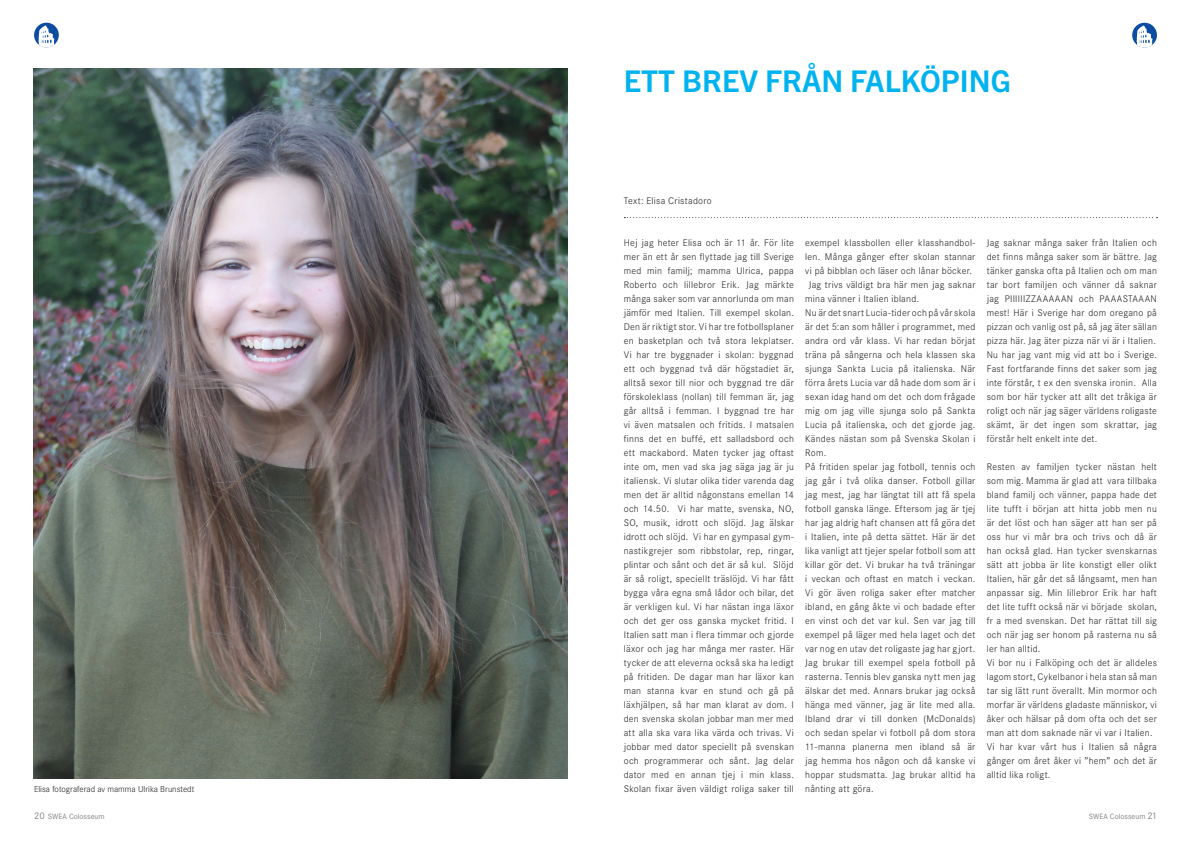
<style>
.page{position:relative;width:1191px;height:842px;background:#fff}
.page>*{position:absolute;margin:0;border:0;box-sizing:border-box;transform-origin:0 0}
.t1{font:700 30px "Trade Gothic Next LT Pro";color:#00b3ef}
.t2{font:300 10px/14px "Corporate S";letter-spacing:.025em;color:#231f20;text-align:justify}
.t3{font:300 9px "Corporate S";color:#231f20}
.t4{font:8px "Corporate S";color:#808285}
.s1{font-size:10px}
</style>
<div class="page">
<div style="left:34px;top:23px;width:25px;height:24px;background:#0d4da1;border-radius:50%"></div>
<svg style="left:38px;top:25px;width:16px;height:23px"></svg>
<div style="left:1132px;top:23px;width:25px;height:24px;background:#0d4da1;border-radius:50%"></div>
<svg style="left:1136px;top:26px;width:16px;height:22px"></svg>
<svg style="left:624px;top:217px;width:533px;height:1px"></svg>
<img style="left:34px;top:69px;width:533px;height:709px">
<h1 class="t1" style="left:624px;top:60px;width:388px">ETT BREV FRÅN FALKÖPING</h1>
<p class="t3" style="left:34px;top:784px;width:162px">Elisa fotograferad av mamma Ulrika Brunstedt</p>
<p class="t2" style="left:624px;top:194px;width:89px">Text: Elisa Cristadoro</p>
<p class="t2" style="left:624px;top:236px;width:172px">Hej jag heter Elisa och är 11 år. För lite mer än ett år sen flyttade jag till Sverige med min familj; mamma Ulrica, pappa Roberto och lillebror Erik. Jag märkte många saker som var annorlunda om man jämför med Italien. Till exempel skolan.<br>Den är riktigt stor. Vi har tre fotbollsplaner en basketplan och två stora lekplatser.<br>Vi har tre byggnader i skolan: byggnad ett och byggnad två där högstadiet är, alltså sexor till nior och byggnad tre där förskoleklass (nollan) till femman är, jag går alltså i femman. I byggnad tre har vi även matsalen och fritids. I matsalen finns det en buffé, ett salladsbord och ett mackabord. Maten tycker jag oftast inte om, men vad ska jag säga jag är ju italiensk. Vi slutar olika tider varenda dag men det är alltid någonstans emellan 14 och 14.50. Vi har matte, svenska, NO, SO, musik, idrott och slöjd. Jag älskar idrott och slöjd. Vi har en gympasal gym&shy;nastikgrejer som ribbstolar, rep, ringar, plintar och sånt och det är så kul. Slöjd är så roligt, speciellt träslöjd. Vi har fått bygga våra egna små lådor och bilar, det är verkligen kul. Vi har nästan inga läxor och det ger oss ganska mycket fritid. I Italien satt man i flera timmar och gjorde läxor och jag har många mer raster. Här tycker de att eleverna också ska ha ledigt på fritiden. De dagar man har läxor kan man stanna kvar en stund och gå på läxhjälpen, så har man klarat av dom. I den svenska skolan jobbar man mer med att alla ska vara lika värda och trivas. Vi jobbar med dator speciellt på svenskan och programmerar och sånt. Jag delar dator med en annan tjej i min klass.<br>Skolan fixar även väldigt roliga saker till</p>
<p class="t2" style="left:805px;top:236px;width:172px">exempel klassbollen eller klasshandbol-</p>
<p class="t2" style="left:805px;top:250px;width:172px">len. Många gånger efter skolan stannar</p>
<p class="t2" style="left:805px;top:264px;width:168px">vi på bibblan och läser och lånar böcker.</p>
<p class="t2" style="left:808px;top:278px;width:168px">Jag trivs väldigt bra här men jag saknar</p>
<p class="t2" style="left:805px;top:292px;width:115px">mina vänner i Italien ibland.</p>
<p class="t2" style="left:805px;top:306px;width:172px">Nu är det snart Lucia-tider och på vår skola</p>
<p class="t2" style="left:805px;top:320px;width:172px">är det 5:an som håller i programmet, med</p>
<p class="t2" style="left:805px;top:334px;width:172px">andra ord vår klass. Vi har redan börjat</p>
<p class="t2" style="left:805px;top:348px;width:172px">träna på sångerna och hela klassen ska</p>
<p class="t2" style="left:805px;top:362px;width:172px">sjunga Sankta Lucia på italienska. När</p>
<p class="t2" style="left:805px;top:376px;width:172px">förra årets Lucia var då hade dom som är i</p>
<p class="t2" style="left:805px;top:390px;width:172px">sexan idag hand om det och dom frågade</p>
<p class="t2" style="left:805px;top:404px;width:172px">mig om jag ville sjunga solo på Sankta</p>
<p class="t2" style="left:805px;top:418px;width:172px">Lucia på italienska, och det gjorde jag.</p>
<p class="t2" style="left:805px;top:432px;width:172px">Kändes nästan som på Svenska Skolan i</p>
<p class="t2" style="left:805px;top:446px;width:22px">Rom.</p>
<p class="t2" style="left:805px;top:460px;width:172px">På fritiden spelar jag fotboll, tennis och</p>
<p class="t2" style="left:805px;top:474px;width:172px">jag går i två olika danser. Fotboll gillar</p>
<p class="t2" style="left:805px;top:488px;width:172px">jag mest, jag har längtat till att få spela</p>
<p class="t2" style="left:805px;top:502px;width:172px">fotboll ganska länge. Eftersom jag är tjej</p>
<p class="t2" style="left:805px;top:516px;width:172px">har jag aldrig haft chansen att få göra det</p>
<p class="t2" style="left:805px;top:530px;width:172px">i Italien, inte på detta sättet. Här är det</p>
<p class="t2" style="left:805px;top:544px;width:172px">lika vanligt att tjejer spelar fotboll som att</p>
<p class="t2" style="left:805px;top:558px;width:172px">killar gör det. Vi brukar ha två träningar</p>
<p class="t2" style="left:805px;top:572px;width:172px">i veckan och oftast en match i veckan.</p>
<p class="t2" style="left:805px;top:586px;width:172px">Vi gör även roliga saker efter matcher</p>
<p class="t2" style="left:805px;top:600px;width:172px">ibland, en gång åkte vi och badade efter</p>
<p class="t2" style="left:805px;top:614px;width:172px">en vinst och det var kul. Sen var jag till</p>
<p class="t2" style="left:805px;top:628px;width:172px">exempel på läger med hela laget och det</p>
<p class="t2" style="left:805px;top:642px;width:172px">var nog en utav det roligaste jag har gjort.</p>
<p class="t2" style="left:805px;top:656px;width:172px">Jag brukar till exempel spela fotboll på</p>
<p class="t2" style="left:805px;top:670px;width:172px">rasterna. Tennis blev ganska nytt men jag</p>
<p class="t2" style="left:805px;top:684px;width:172px">älskar det med. Annars brukar jag också</p>
<p class="t2" style="left:805px;top:698px;width:172px">hänga med vänner, jag är lite med alla.</p>
<p class="t2" style="left:805px;top:712px;width:172px">Ibland drar vi till donken (McDonalds)</p>
<p class="t2" style="left:805px;top:726px;width:172px">och sedan spelar vi fotboll på dom stora</p>
<p class="t2" style="left:805px;top:740px;width:172px">11-manna planerna men ibland så är</p>
<p class="t2" style="left:805px;top:754px;width:172px">jag hemma hos någon och då kanske vi</p>
<p class="t2" style="left:805px;top:768px;width:172px">hoppar studsmatta. Jag brukar alltid ha</p>
<p class="t2" style="left:805px;top:782px;width:70px">nånting att göra.</p>
<p class="t2" style="left:986px;top:236px;width:172px">Jag saknar många saker från Italien och det finns många saker som är bättre. Jag tänker ganska ofta på Italien och om man tar bort familjen och vänner då saknar jag PIIIIIIZZAAAAAN och PAAASTAAAN mest! Här i Sverige har dom oregano på pizzan och vanlig ost på, så jag äter sällan pizza här. Jag äter pizza när vi är i Italien.<br>Nu har jag vant mig vid att bo i Sverige.<br>Fast fortfarande finns det saker som jag inte förstår, t ex den svenska ironin. Alla som bor här tycker att allt det tråkiga är roligt och när jag säger världens roligaste skämt, är det ingen som skrattar, jag förstår helt enkelt inte det.</p>
<p class="t2" style="left:986px;top:460px;width:172px;text-align:left">Resten av familjen tycker nästan helt som mig. Mamma är glad att vara tillbaka bland familj och vänner, pappa hade det lite tufft i början att hitta jobb men nu är det löst och han säger att han ser på oss hur vi mår bra och trivs och då är han också glad. Han tycker svenskarnas sätt att jobba är lite konstigt eller olikt Italien, här går det så långsamt, men han anpassar sig. Min lillebror Erik har haft det lite tufft också när vi började skolan, fr a med svenskan. Det har rättat till sig och när jag ser honom på rasterna nu så ler han alltid.<br>Vi bor nu i Falköping och det är alldeles lagom stort, Cykelbanor i hela stan så man tar sig lätt runt överallt. Min mormor och morfar är världens gladaste människor, vi åker och hälsar på dom ofta och det ser man att dom saknade när vi var i Italien.<br>Vi har kvar vårt hus i Italien så några gånger om året åker vi ”hem” och det är alltid lika roligt.</p>
<p class="t4" style="left:34px;top:812px;width:72px"><span class="s1">20</span> SWEA Colosseum</p>
<p class="t4" style="left:1088px;top:812px;width:70px">SWEA Colosseum <span class="s1">21</span></p>
</div>
